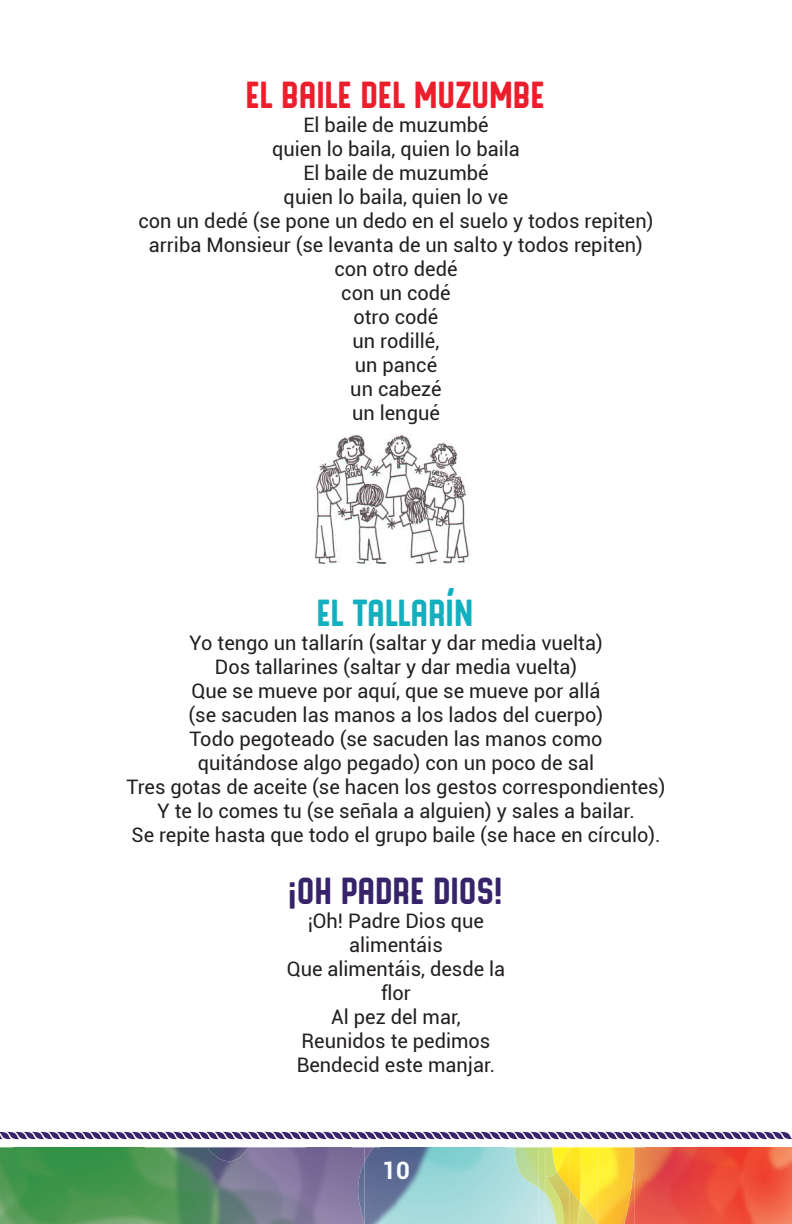
<style>
.page{position:relative;width:792px;height:1224px;background:#fff}
.page>*{position:absolute;margin:0;border:0;box-sizing:border-box;transform-origin:0 0}
.t1{font:36px "Hermano Mayor";color:#ec1e2c}
.t2{font:36px "Hermano Mayor";color:#36236a}
.t3{font:36px "Hermano Mayor";color:#12afbf}
.t4{font:700 24px "Roboto";color:#fbfdfe}
.t5{font:20px "Roboto";color:#231f20}
</style>
<div class="page">
<img style="left:634px;top:1147px;width:157px;height:77px">
<img style="left:646px;top:1147px;width:99px;height:34px">
<img style="left:745px;top:1147px;width:47px;height:65px">
<img style="left:557px;top:1147px;width:12px;height:4px">
<img style="left:581px;top:1147px;width:53px;height:77px">
<img style="left:557px;top:1151px;width:12px;height:20px">
<img style="left:569px;top:1147px;width:12px;height:55px">
<img style="left:0;top:1147px;width:13px;height:77px">
<img style="left:13px;top:1147px;width:352px;height:77px">
<img style="left:546px;top:1147px;width:11px;height:24px">
<img style="left:580px;top:1202px;width:18px;height:22px">
<img style="left:519px;top:1171px;width:50px;height:53px">
<img style="left:569px;top:1189px;width:11px;height:35px">
<img style="left:207px;top:1147px;width:41px;height:14px">
<img style="left:365px;top:1147px;width:154px;height:77px">
<img style="left:538px;top:1194px;width:8px;height:30px">
<img style="left:515px;top:1147px;width:4px;height:24px">
<img style="left:519px;top:1147px;width:19px;height:41px">
<img style="left:538px;top:1147px;width:8px;height:47px">
<img style="left:356px;top:1162px;width:9px;height:62px">
<img style="left:791px;top:1153px;width:1px;height:24px">
<img style="left:791px;top:1177px;width:1px;height:32px">
<svg style="left:791px;top:1209px;width:1px;height:15px"></svg>
<svg style="left:0;top:1132px;width:792px;height:7px;background:#6d5f92"></svg>
<img style="left:315px;top:434px;width:155px;height:129px">
<p class="t1" style="left:247px;top:64px;width:300px">EL BAILE DEL MUZUMBE</p>
<p class="t5" style="left:303px;top:111px;width:187px">El baile de muzumbé</p>
<p class="t5" style="left:272px;top:135px;width:249px">quien lo baila, quien lo baila</p>
<p class="t5" style="left:303px;top:159px;width:187px">El baile de muzumbé</p>
<p class="t5" style="left:284px;top:183px;width:226px">quien lo baila, quien lo ve</p>
<p class="t5" style="left:138px;top:207px;width:517px">con un dedé (se pone un dedo en el suelo y todos repiten)</p>
<p class="t5" style="left:149px;top:231px;width:495px">arriba Monsieur (se levanta de un salto y todos repiten)</p>
<p class="t5" style="left:334px;top:255px;width:125px">con otro dedé</p>
<p class="t5" style="left:341px;top:279px;width:111px">con un codé</p>
<p class="t5" style="left:354px;top:303px;width:86px">otro codé</p>
<p class="t5" style="left:353px;top:327px;width:88px">un rodillé,</p>
<p class="t5" style="left:355px;top:351px;width:84px">un pancé</p>
<p class="t5" style="left:350px;top:375px;width:93px">un cabezé</p>
<p class="t5" style="left:352px;top:399px;width:89px">un lengué</p>
<p class="t3" style="left:317px;top:582px;width:158px">EL TALLARÍN</p>
<p class="t5" style="left:189px;top:629px;width:415px">Yo tengo un tallarín (saltar y dar media vuelta)</p>
<p class="t5" style="left:215px;top:653px;width:364px">Dos tallarines (saltar y dar media vuelta)</p>
<p class="t5" style="left:192px;top:677px;width:410px">Que se mueve por aquí, que se mueve por allá</p>
<p class="t5" style="left:189px;top:701px;width:416px">(se sacuden las manos a los lados del cuerpo)</p>
<p class="t5" style="left:189px;top:725px;width:415px">Todo pegoteado (se sacuden las manos como</p>
<p class="t5" style="left:198px;top:749px;width:398px">quitándose algo pegado) con un poco de sal</p>
<p class="t5" style="left:127px;top:773px;width:540px">Tres gotas de aceite (se hacen los gestos correspondientes)</p>
<p class="t5" style="left:157px;top:797px;width:479px">Y te lo comes tu (se señala a alguien) y sales a bailar.</p>
<p class="t5" style="left:131px;top:821px;width:531px">Se repite hasta que todo el grupo baile (se hace en círculo).</p>
<p class="t2" style="left:289px;top:860px;width:215px">¡OH PADRE DIOS!</p>
<p class="t5" style="left:308px;top:907px;width:177px">¡Oh! Padre Dios que</p>
<p class="t5" style="left:349px;top:931px;width:95px">alimentáis</p>
<p class="t5" style="left:287px;top:955px;width:220px">Que alimentáis, desde la</p>
<p class="t5" style="left:381px;top:979px;width:31px">flor</p>
<p class="t5" style="left:331px;top:1003px;width:131px">Al pez del mar,</p>
<p class="t5" style="left:302px;top:1027px;width:190px">Reunidos te pedimos</p>
<p class="t5" style="left:297px;top:1051px;width:200px">Bendecid este manjar.</p>
<p class="t4" style="left:382px;top:1154px;width:29px">10</p>
</div>
